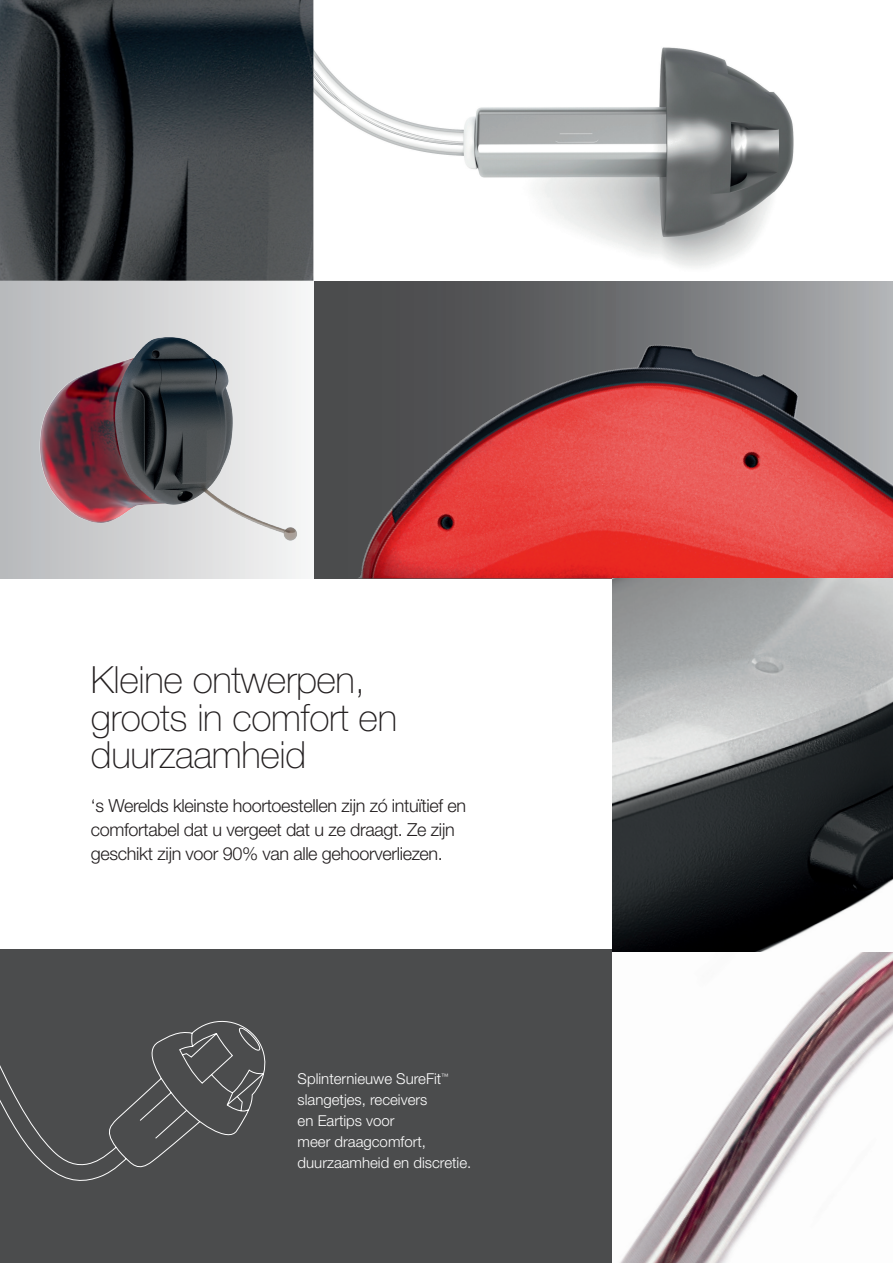
<style>
.page{position:relative;width:893px;height:1263px;background:#fff}
.page>*{position:absolute;margin:0;border:0;box-sizing:border-box;transform-origin:0 0}
.t1{font:100 37.5px/37.5px "Helvetica Neue LT Pro";letter-spacing:-.01em;color:#231f20}
.t2{font:300 18px/24px "Helvetica Neue LT Pro";letter-spacing:-.02em;color:#231f20}
.t3{font:300 15px/21px "Helvetica Neue LT Pro";color:#fff}
</style>
<div class="page">
<div style="left:0;top:949px;width:612px;height:314px;background:#4b4c4d"></div>
<img style="left:612px;top:951px;width:281px;height:312px">
<img style="left:0;top:0;width:893px;height:578px">
<svg style="left:0;top:281px;width:313px;height:297px"></svg>
<svg style="left:612px;top:578px;width:281px;height:373px"></svg>
<svg style="left:0;top:1020px;width:265px;height:161px"></svg>
<h1 class="t1" style="left:91px;top:661px;width:308px">Kleine ontwerpen, groots in comfort en duurzaamheid</h1>
<p class="t2" style="left:91px;top:793px;width:377px">‘s Werelds kleinste hoortoestellen zijn zó intuïtief en comfortabel dat u vergeet dat u ze draagt. Ze zijn geschikt zijn voor 90% van alle gehoorverliezen.</p>
<p class="t3" style="left:298px;top:1067px;width:175px">Splinternieuwe SureFit<sup>™ </sup>slangetjes, receivers<br>en Eartips voor<br>meer draagcomfort, duurzaamheid en discretie.</p>
</div>
